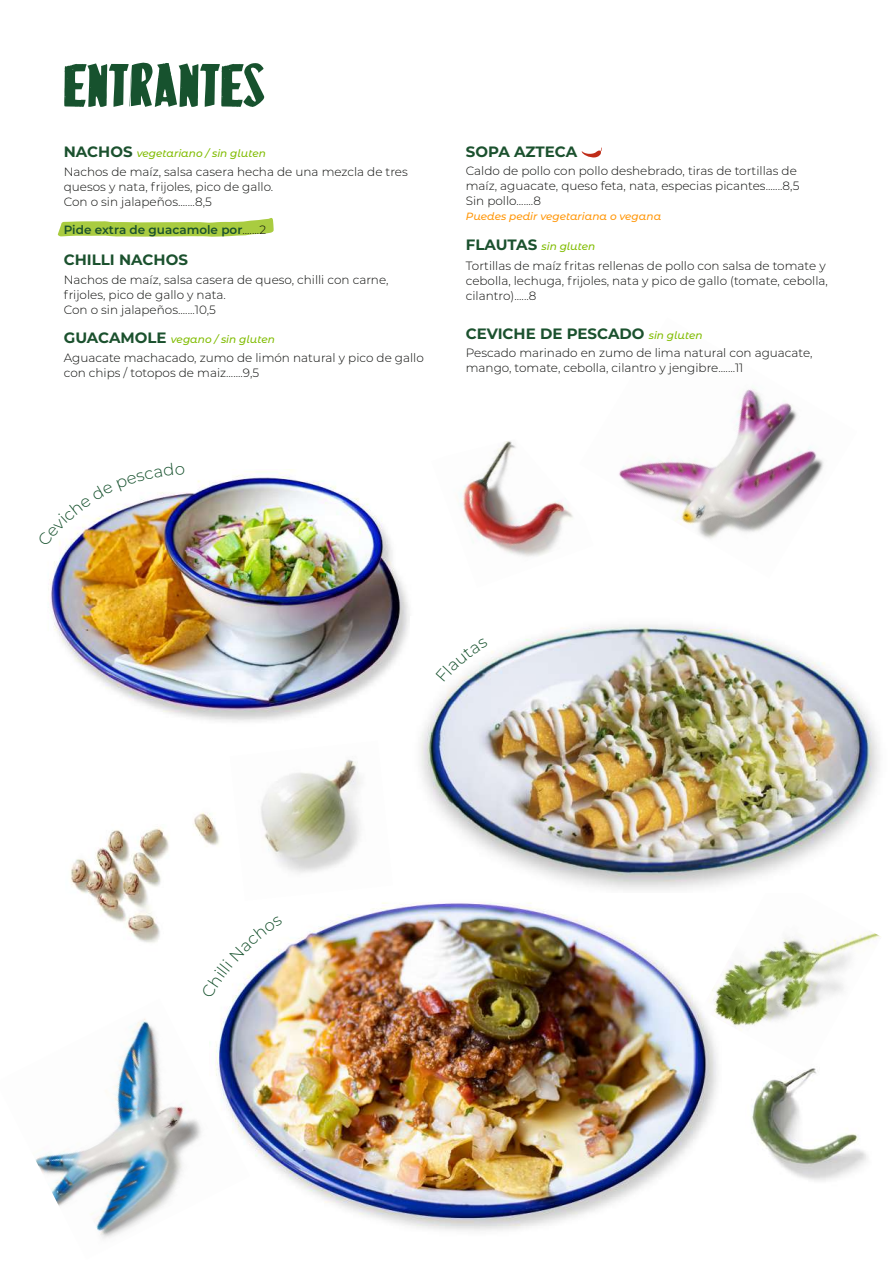
<style>
.page{position:relative;width:893px;height:1263px;background:#fff}
.page>*{position:absolute;margin:0;border:0;box-sizing:border-box;transform-origin:0 0}
.t1{font:54px "Luchita Payol La Ruda";color:#17522e}
.t2{font:700 15px "Montserrat";color:#1b512e}
.t3{font:300 12px/15px "Montserrat";color:#0a0b09}
.t4{font:600 12px "Montserrat";color:#1b512e}
.t5{font:italic 500 10.5px "Montserrat Alternates";color:#80bc00}
.t6{font:italic 500 10.5px "Montserrat Alternates";color:#ff9709}
.s1{font-family:"Montserrat";font-weight:700;font-style:normal;font-size:15px;color:#1b512e}
.s2{font-weight:300;color:#0a0b09}
.s3{font-family:"Montserrat Alternates";font-weight:500;font-style:italic;font-size:10.5px;color:#80bc00}
</style>
<div class="page">
<img style="left:619px;top:389px;width:205px;height:150px">
<svg style="left:58px;top:218px;width:216px;height:19px"></svg>
<img style="left:48px;top:470px;width:362px;height:252px">
<img style="left:751px;top:1069px;width:116px;height:112px">
<img style="left:250px;top:902px;width:467px;height:329px">
<img style="left:459px;top:441px;width:114px;height:116px">
<img style="left:261px;top:759px;width:100px;height:114px">
<img style="left:701px;top:902px;width:180px;height:167px">
<img style="left:35px;top:998px;width:215px;height:241px">
<img style="left:421px;top:625px;width:459px;height:265px">
<img style="left:70px;top:812px;width:150px;height:131px">
<svg style="left:581px;top:148px;width:21px;height:10px"></svg>
<img style="left:48px;top:470px;width:136px;height:76px">
<img style="left:201px;top:916px;width:82px;height:82px">
<svg style="left:436px;top:638px;width:52px;height:44px"></svg>
<h1 class="t1" style="left:64px;top:57px;width:203px">ENTRANTES</h1>
<p class="t5" style="left:64px;top:146px;width:204px"><span class="s1">NACHOS</span> vegetariano / sin gluten</p>
<p class="t3" style="left:64px;top:164px;width:346px">Nachos de maíz, salsa casera hecha de una mezcla de tres quesos y nata, frijoles, pico de gallo.<br>Con o sin jalapeños.......8,5</p>
<p class="t4" style="left:64px;top:221px;width:204px">Pide extra de guacamole por<span class="s2">.......2</span></p>
<p class="t2" style="left:64px;top:249px;width:126px">CHILLI NACHOS</p>
<p class="t3" style="left:64px;top:272px;width:326px">Nachos de maíz, salsa casera de queso, chilli con carne, frijoles, pico de gallo y nata.<br>Con o sin jalapeños.......10,5</p>
<p class="t5" style="left:64px;top:332px;width:213px"><span class="s1">GUACAMOLE</span> vegano / sin gluten</p>
<p class="t3" style="left:64px;top:350px;width:361px">Aguacate machacado, zumo de limón natural y pico de gallo con chips / totopos de maiz.......9,5</p>
<p class="t2" style="left:466px;top:141px;width:113px">SOPA AZTECA</p>
<p class="t3" style="left:466px;top:163px;width:335px">Caldo de pollo con pollo deshebrado, tiras de tortillas de maíz, aguacate, queso feta, nata, especias picantes.......8,5<br>Sin pollo.......8</p>
<p class="t6" style="left:466px;top:209px;width:197px">Puedes pedir vegetariana o vegana</p>
<p class="t5" style="left:466px;top:239px;width:131px"><span class="s1">FLAUTAS</span> sin gluten</p>
<p class="t3" style="left:466px;top:257px;width:364px">Tortillas de maíz fritas rellenas de pollo con salsa de tomate y cebolla, lechuga, frijoles, nata y pico de gallo (tomate, cebolla, cilantro)......8</p>
<p class="t2" style="left:466px;top:322px;width:238px">CEVICHE DE PESCADO <span class="s3">sin gluten</span></p>
<p class="t3" style="left:466px;top:344px;width:348px">Pescado marinado en zumo de lima natural con aguacate, mango, tomate, cebolla, cilantro y jengibre.......11</p>
</div>
